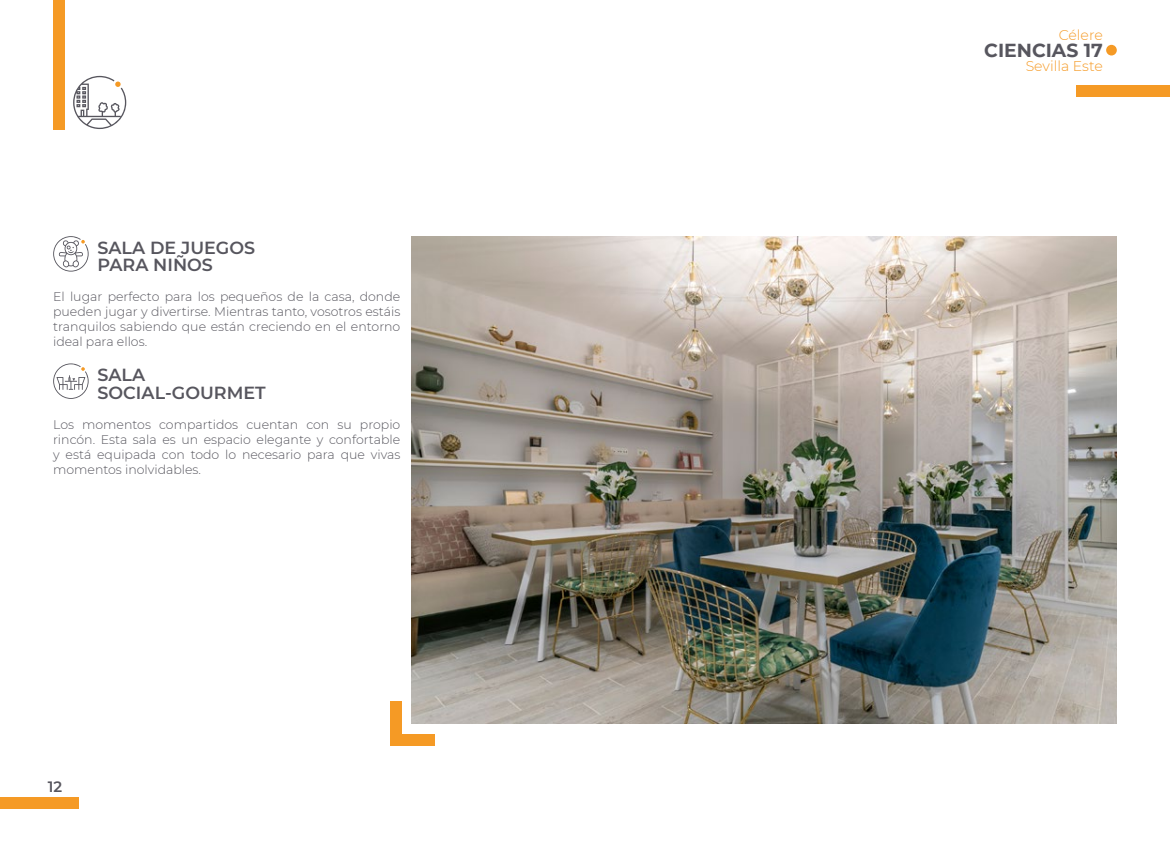
<style>
.page{position:relative;width:1170px;height:851px;background:#fff}
.page>*{position:absolute;margin:0;border:0;box-sizing:border-box;transform-origin:0 0}
.t1{font:700 18.88px "Montserrat";color:#57565e}
.t2{font:600 17.5px/17.5px "Montserrat";color:#57565e}
.t3{font:600 15px "Montserrat";color:#57565e}
.t4{font:300 14.12px "Montserrat";color:#f59a25}
.t5{font:300 12.5px/15px "Montserrat";color:#57565e;text-align:justify}
</style>
<div class="page">
<div style="left:0;top:797px;width:79px;height:11px;background:#f59a25"></div>
<div style="left:1105px;top:45px;width:11px;height:10px;background:#f59a25;border-radius:50%"></div>
<div style="left:1076px;top:85px;width:93px;height:11px;background:#f59a25"></div>
<svg style="left:73px;top:76px;width:53px;height:53px"></svg>
<div style="left:53px;top:0;width:11px;height:129px;background:#f59a25"></div>
<div style="left:390px;top:734px;width:44px;height:11px;background:#f59a25"></div>
<div style="left:390px;top:701px;width:11px;height:44px;background:#f59a25"></div>
<img style="left:411px;top:236px;width:705px;height:487px">
<svg style="left:53px;top:363px;width:36px;height:36px"></svg>
<svg style="left:53px;top:236px;width:36px;height:35px"></svg>
<h2 class="t2" style="left:97px;top:238px;width:159px">SALA DE JUEGOS<br>PARA NIÑOS</h2>
<p class="t5" style="left:53px;top:288px;width:348px">El lugar perfecto para los pequeños de la casa, donde pueden jugar y divertirse. Mientras tanto, vosotros estáis tranquilos sabiendo que están creciendo en el entorno ideal para ellos.</p>
<h2 class="t2" style="left:97px;top:365px;width:170px">SALA<br>SOCIAL-GOURMET</h2>
<p class="t5" style="left:53px;top:416px;width:348px">Los momentos compartidos cuentan con su propio rincón. Esta sala es un espacio elegante y confortable y está equipada con todo lo necesario para que vivas momentos inolvidables.</p>
<p class="t3" style="left:48px;top:775px;width:16px">12</p>
<p class="t4" style="left:1058px;top:25px;width:46px">Célere</p>
<h1 class="t1" style="left:984px;top:37px;width:120px">CIENCIAS 17</h1>
<p class="t4" style="left:1025px;top:56px;width:79px">Sevilla Este</p>
</div>
